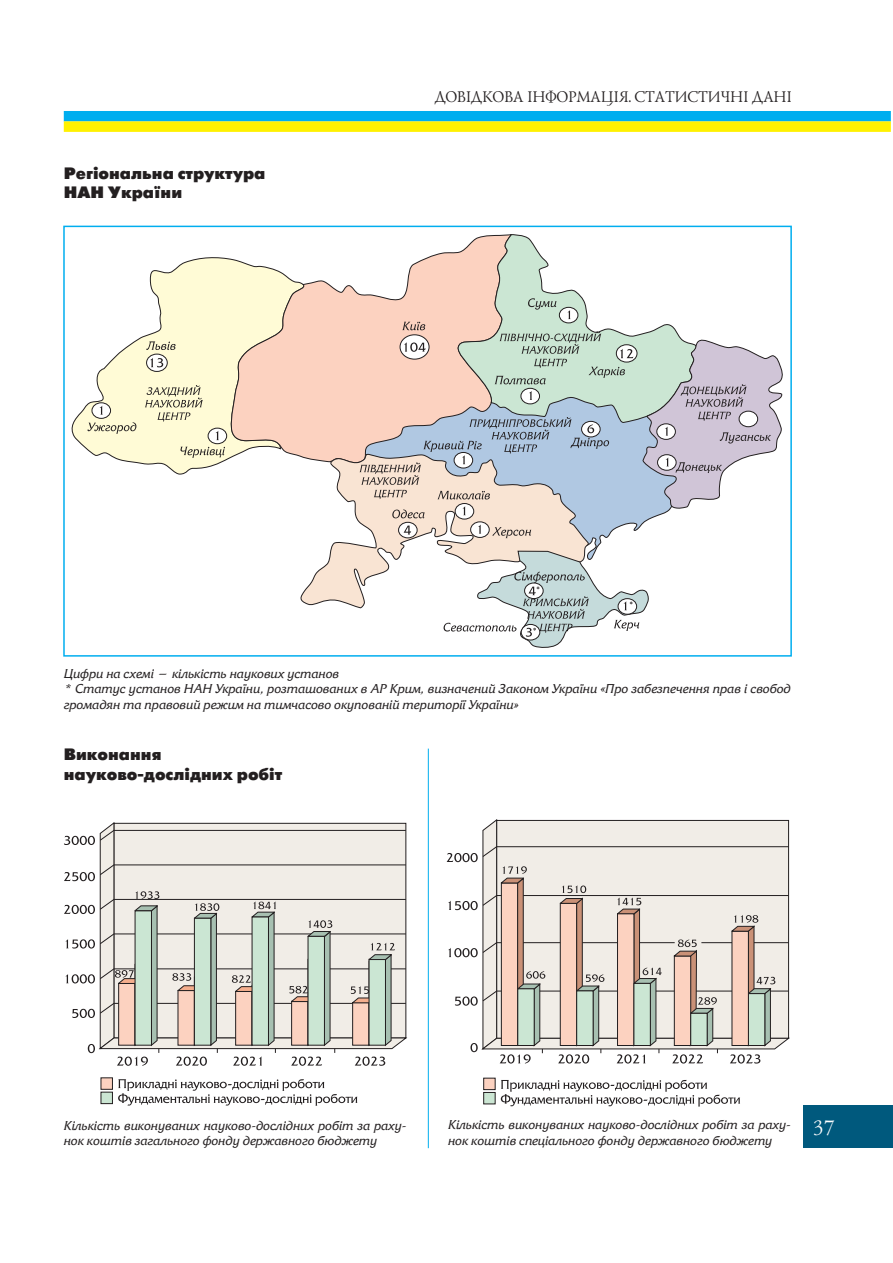
<style>
.page{position:relative;width:893px;height:1263px;background:#fff}
.page>*{position:absolute;margin:0;border:0;box-sizing:border-box;transform-origin:0 0}
.t1{font:21px "Lazurski C";color:#fff}
.t2{font:16.5px/19.5px "Futuris XC";color:#231f20}
.t3{font:15.75px "Lazurski C";color:#231f20}
.t4{font:italic 12.75px/15.3px "Friz Quadrata C";color:#231f20}
</style>
<div class="page">
<div style="left:803px;top:1106px;width:90px;height:42px;background:#00597d"></div>
<div style="left:64px;top:111px;width:827px;height:10px;background:#00aeef"></div>
<div style="left:64px;top:121px;width:827px;height:11px;background:#fff101"></div>
<hr style="left:428px;top:749px;width:1px;height:399px;background:#00aeef">
<svg style="left:71px;top:257px;width:159px;height:218px"></svg>
<svg style="left:230px;top:252px;width:226px;height:207px"></svg>
<svg style="left:456px;top:234px;width:127px;height:64px"></svg>
<svg style="left:147px;top:354px;width:20px;height:17px"></svg>
<div style="left:146px;top:354px;width:22px;height:18px;border:1px solid #231f20;border-radius:50%"></div>
<div style="left:92px;top:403px;width:19px;height:15px;background:#fff;border-radius:50%"></div>
<div style="left:92px;top:402px;width:19px;height:17px;border:1px solid #231f20;border-radius:50%"></div>
<div style="left:208px;top:428px;width:19px;height:16px;background:#fff;border-radius:50%"></div>
<div style="left:208px;top:428px;width:19px;height:16px;border:1px solid #231f20;border-radius:50%"></div>
<svg style="left:146px;top:341px;width:30px;height:9px"></svg>
<svg style="left:87px;top:422px;width:49px;height:12px"></svg>
<svg style="left:180px;top:447px;width:45px;height:11px"></svg>
<svg style="left:145px;top:385px;width:58px;height:37px;background:#d9d5b6"></svg>
<svg style="left:99px;top:406px;width:4px;height:9px"></svg>
<svg style="left:150px;top:358px;width:13px;height:9px"></svg>
<svg style="left:215px;top:431px;width:4px;height:9px"></svg>
<svg style="left:298px;top:298px;width:485px;height:350px"></svg>
<div style="left:63px;top:226px;width:729px;height:431px;border:2px solid #00aeef"></div>
<div style="left:101px;top:1077px;width:12px;height:13px;background:#fcd2c0;border:1px solid #231f20"></div>
<div style="left:101px;top:1092px;width:12px;height:12px;background:#cbe6d3;border:1px solid #231f20"></div>
<svg style="left:118px;top:1079px;width:239px;height:27px"></svg>
<svg style="left:64px;top:822px;width:343px;height:244px;background:#dad9d3"></svg>
<div style="left:483px;top:1078px;width:12px;height:12px;background:#fcd2c0;border:1px solid #231f20"></div>
<div style="left:483px;top:1092px;width:12px;height:12px;background:#cbe6d3;border:1px solid #231f20"></div>
<svg style="left:501px;top:1080px;width:239px;height:26px"></svg>
<svg style="left:447px;top:819px;width:343px;height:244px;background:#dfd8d1"></svg>
<p class="t2" style="left:64px;top:164px;width:203px">Регіональна структура<br>НАН України</p>
<p class="t3" style="left:434px;top:89px;width:359px">ДОВІДКОВА ІНФОРМАЦІЯ. СТАТИСТИЧНІ ДАНІ</p>
<p class="t4" style="left:64px;top:667px;width:729px">Цифри на схемі — кількість наукових установ<br>* Статус установ НАН України, розташованих в АР Крим, визначений Законом України «Про забезпечення прав і свобод громадян та правовий режим на тимчасово окупованій території України»</p>
<p class="t2" style="left:64px;top:746px;width:220px">Виконання науково-дослідних робіт</p>
<p class="t4" style="left:64px;top:1118px;width:344px">Кількість виконуваних науково-дослідних робіт за раху&shy;нок коштів загального фонду державного бюджету</p>
<p class="t4" style="left:448px;top:1118px;width:344px">Кількість виконуваних науково-дослідних робіт за раху&shy;нок коштів спеціального фонду державного бюджету</p>
<h1 class="t1" style="left:811px;top:1119px;width:24px">37</h1>
</div>
